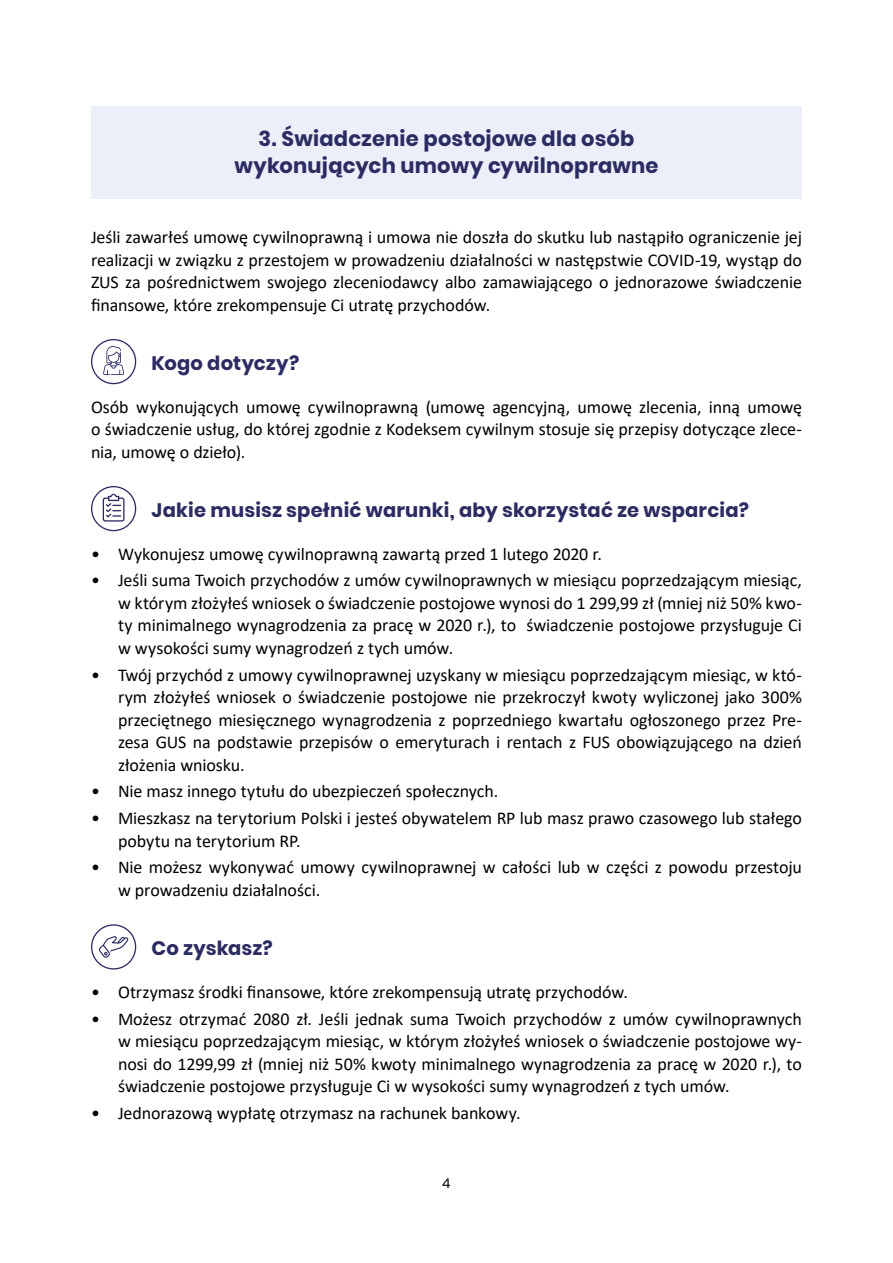
<style>
.page{position:relative;width:893px;height:1263px;background:#fff}
.page>*{position:absolute;margin:0;border:0;box-sizing:border-box;transform-origin:0 0}
.t1{font:700 21px/27px "Poppins";letter-spacing:.01em;color:#2c2b62;text-align:center}
.t2{font:700 19.5px "Poppins";letter-spacing:.01em;color:#2c2b62}
.t3{font:18px/22.5px "Calibri";letter-spacing:-.005em;color:#000;text-align:justify}
.t4{font:13.5px "Poppins";color:#000}
</style>
<div class="page">
<div style="left:91px;top:106px;width:711px;height:93px;background:#ebeff9"></div>
<div style="left:91px;top:339px;width:45px;height:45px;border:1px solid #2c2b62;border-radius:50%"></div>
<div style="left:91px;top:486px;width:45px;height:45px;border:1px solid #2c2b62;border-radius:50%"></div>
<svg style="left:103px;top:494px;width:22px;height:28px"></svg>
<div style="left:91px;top:924px;width:45px;height:45px;border:1px solid #2c2b62;border-radius:50%"></div>
<svg style="left:99px;top:936px;width:30px;height:22px"></svg>
<svg style="left:103px;top:346px;width:21px;height:29px"></svg>
<p class="t1" style="left:234px;top:125px;width:426px">3. Świadczenie postojowe dla osób wykonujących umowy cywilnoprawne</p>
<p class="t3" style="left:91px;top:225px;width:712px">Jeśli zawarłeś umowę cywilnoprawną i umowa nie doszła do skutku lub nastąpiło ograniczenie jej realizacji w związku z przestojem w prowadzeniu działalności w następstwie COVID-19, wystąp do ZUS za pośrednictwem swojego zleceniodawcy albo zamawiającego o jednorazowe świadczenie finansowe, które zrekompensuje Ci utratę przychodów.</p>
<p class="t2" style="left:152px;top:352px;width:149px">Kogo dotyczy?</p>
<p class="t3" style="left:91px;top:395px;width:712px">Osób wykonujących umowę cywilnoprawną (umowę agencyjną, umowę zlecenia, inną umowę o świadczenie usług, do której zgodnie z Kodeksem cywilnym stosuje się przepisy dotyczące zlece&shy;nia, umowę o dzieło).</p>
<p class="t2" style="left:152px;top:499px;width:599px">Jakie musisz spełnić warunki, aby skorzystać ze wsparcia?</p>
<p class="t3" style="left:91px;top:542px;width:512px">• Wykonujesz umowę cywilnoprawną zawartą przed 1 lutego 2020 r.</p>
<p class="t3" style="left:118px;top:569px;width:685px;text-indent:-27px">• Jeśli suma Twoich przychodów z umów cywilnoprawnych w miesiącu poprzedzającym miesiąc, w którym złożyłeś wniosek o świadczenie postojowe wynosi do 1 299,99 zł (mniej niż 50% kwo&shy;ty minimalnego wynagrodzenia za pracę w 2020 r.), to świadczenie postojowe przysługuje Ci w wysokości sumy wynagrodzeń z tych umów.</p>
<p class="t3" style="left:118px;top:663px;width:685px;text-indent:-27px">• Twój przychód z umowy cywilnoprawnej uzyskany w miesiącu poprzedzającym miesiąc, w któ&shy;rym złożyłeś wniosek o świadczenie postojowe nie przekroczył kwoty wyliczonej jako 300% przeciętnego miesięcznego wynagrodzenia z poprzedniego kwartału ogłoszonego przez Pre&shy;zesa GUS na podstawie przepisów o emeryturach i rentach z FUS obowiązującego na dzień złożenia wniosku.</p>
<p class="t3" style="left:91px;top:780px;width:409px">• Nie masz innego tytułu do ubezpieczeń społecznych.</p>
<p class="t3" style="left:118px;top:806px;width:685px;text-indent:-27px">• Mieszkasz na terytorium Polski i jesteś obywatelem RP lub masz prawo czasowego lub stałego pobytu na terytorium RP.</p>
<p class="t3" style="left:118px;top:856px;width:685px;text-indent:-27px">• Nie możesz wykonywać umowy cywilnoprawnej w całości lub w części z powodu przestoju w prowadzeniu działalności.</p>
<p class="t2" style="left:152px;top:937px;width:123px">Co zyskasz?</p>
<p class="t3" style="left:91px;top:980px;width:539px">• Otrzymasz środki finansowe, które zrekompensują utratę przychodów.</p>
<p class="t3" style="left:118px;top:1007px;width:685px;text-indent:-27px">• Możesz otrzymać 2080 zł. Jeśli jednak suma Twoich przychodów z umów cywilnoprawnych w miesiącu poprzedzającym miesiąc, w którym złożyłeś wniosek o świadczenie postojowe wy&shy;nosi do 1299,99 zł (mniej niż 50% kwoty minimalnego wynagrodzenia za pracę w 2020 r.), to świadczenie postojowe przysługuje Ci w wysokości sumy wynagrodzeń z tych umów.</p>
<p class="t3" style="left:91px;top:1101px;width:431px">• Jednorazową wypłatę otrzymasz na rachunek bankowy.</p>
<p class="t4" style="left:442px;top:1175px;width:10px">4</p>
</div>
